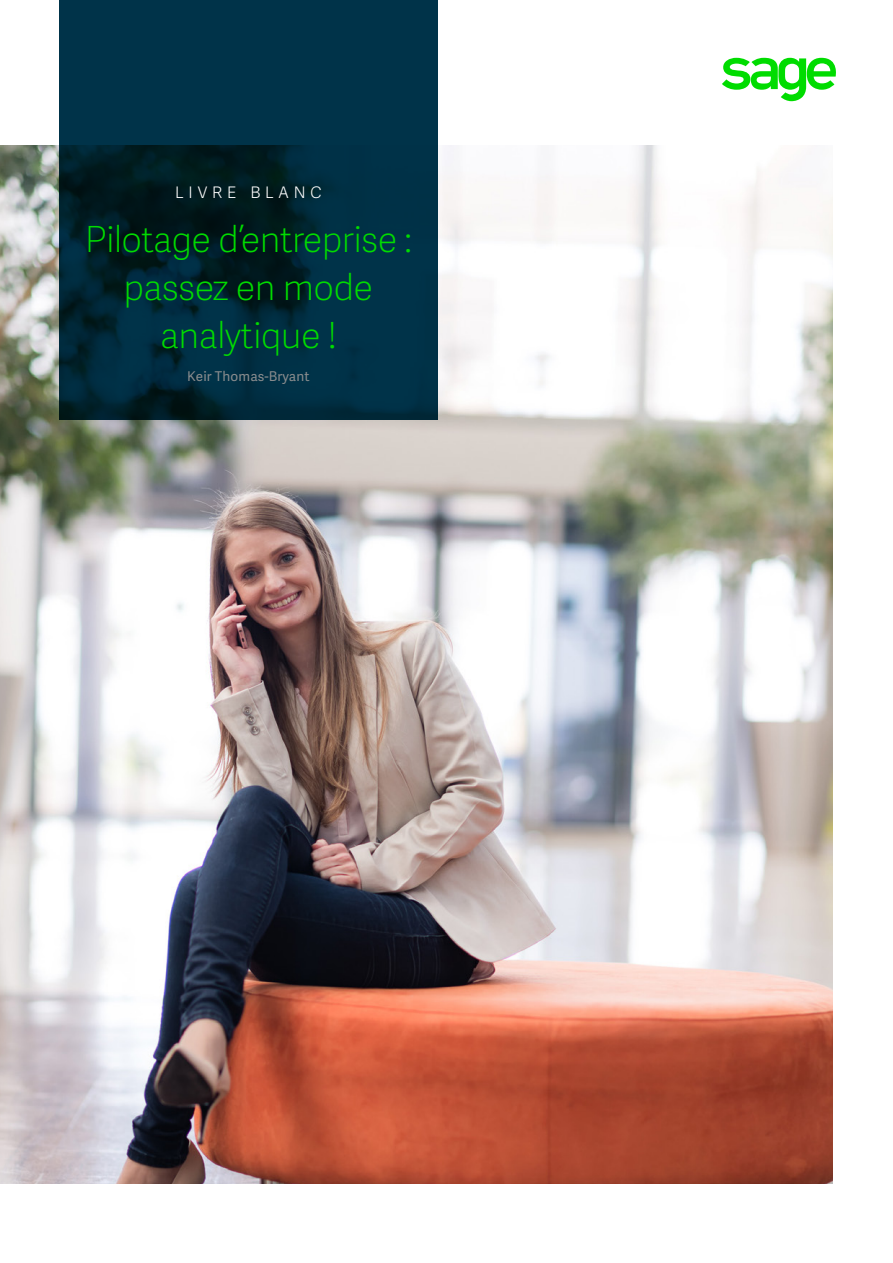
<style>
.page{position:relative;width:893px;height:1263px;background:#fff}
.page>*{position:absolute;margin:0;border:0;box-sizing:border-box;transform-origin:0 0}
.Boxed_Header___LongF{font:36px/48px "Adelle Sans SAGE Th";letter-spacing:-.02em;color:#00dc00;text-align:center}
.Boxed_Title___LongFo{font:21px "Adelle Sans SAGE Th";letter-spacing:.2em;color:#fff}
.Boxed_Attribution{font:13.5px "Adelle Sans SAGE";letter-spacing:.01em;color:#888b8d}
</style>
<div class="page">
<svg style="left:722px;top:58px;width:114px;height:43px"></svg>
<img style="left:0;top:146px;width:832px;height:1038px">
<svg style="left:59px;top:0;width:378px;height:420px;background:#002b3c"></svg>
<p class="Boxed_Title___LongFo" style="left:175px;top:176px;width:149px">LIVRE BLANC</p>
<p class="Boxed_Header___LongF" style="left:85px;top:214px;width:329px">Pilotage d’entreprise : passez en mode analytique !</p>
<p class="Boxed_Attribution" style="left:187px;top:367px;width:124px">Keir Thomas-Bryant</p>
</div>
